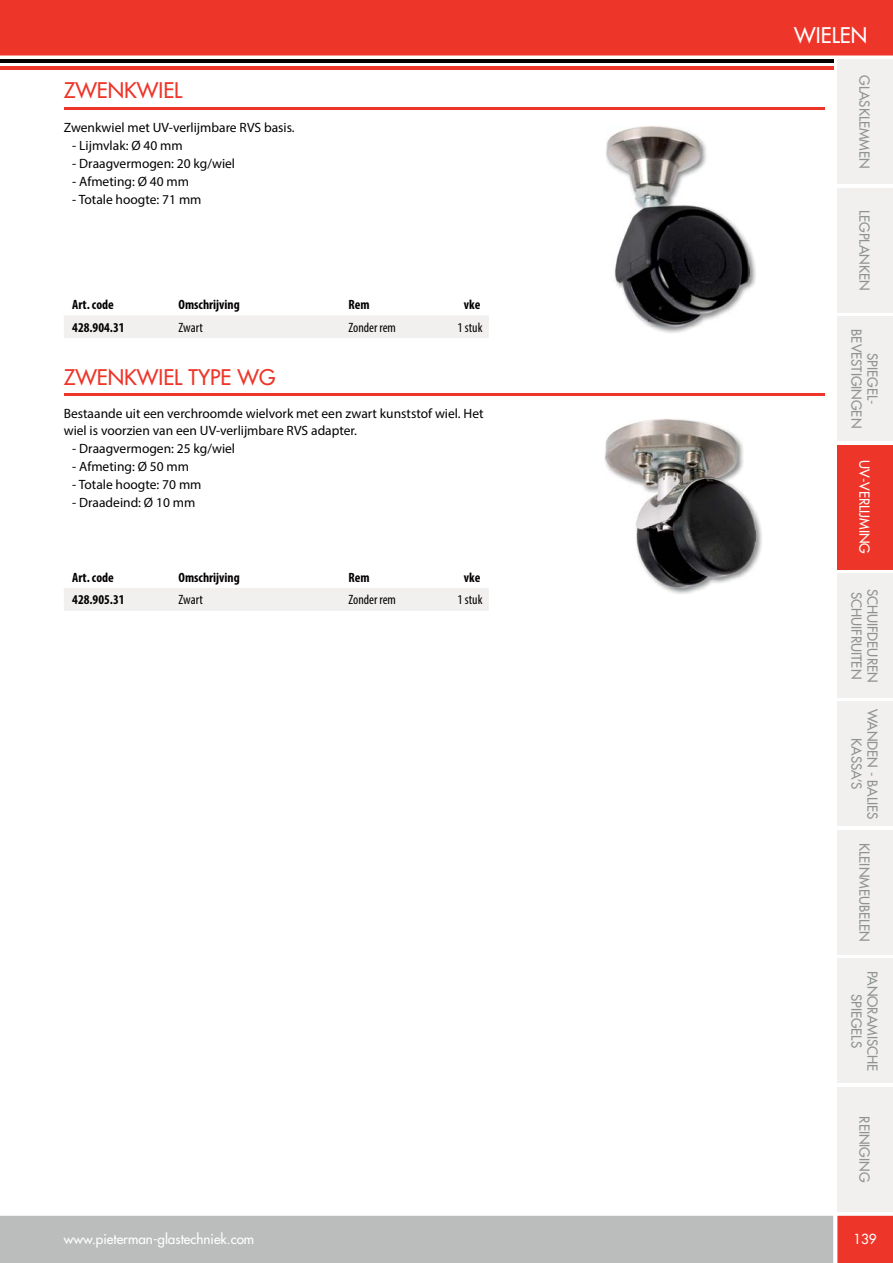
<style>
.page{position:relative;width:893px;height:1263px;background:#fff}
.page>*{position:absolute;margin:0;border:0;box-sizing:border-box;transform-origin:0 0}
.t1{font:500 21px "Futura Std";color:#ee3529}
.t2{font:500 21px "Futura Std";color:#fff}
.t3{font:13.5px/16.2px "Myriad Pro";color:#040000}
.t4{font:500 13.5px/16.2px "Futura Std";color:#909393;text-align:center}
.t5{font:700 condensed 13.5px "Myriad Pro";color:#040000}
.t6{font:500 13.5px "Futura Std";color:#fff}
.t7{font:condensed 13.5px "Myriad Pro";color:#040000}
</style>
<div class="page">
<div style="left:0;top:0;width:893px;height:56px;background:#ee3529"></div>
<div style="left:0;top:1216px;width:893px;height:47px;background:#bbbdbc"></div>
<hr style="left:0;top:66px;width:833px;height:3px;background:#ee3529">
<hr style="left:0;top:60px;width:833px;height:3px;background:#040000">
<div style="left:837px;top:60px;width:56px;height:124px;background:#f1f0ef"></div>
<div style="left:837px;top:188px;width:56px;height:124px;background:#f1f0ef"></div>
<div style="left:837px;top:317px;width:56px;height:124px;background:#f1f0ef"></div>
<div style="left:837px;top:445px;width:56px;height:124px;background:#ee3529"></div>
<div style="left:837px;top:573px;width:56px;height:125px;background:#f1f0ef"></div>
<div style="left:837px;top:702px;width:56px;height:124px;background:#f1f0ef"></div>
<div style="left:837px;top:830px;width:56px;height:124px;background:#f1f0ef"></div>
<div style="left:837px;top:959px;width:56px;height:124px;background:#f1f0ef"></div>
<div style="left:837px;top:1087px;width:56px;height:124px;background:#f1f0ef"></div>
<hr style="left:64px;top:107px;width:761px;height:2px;background:#ee3529">
<hr style="left:64px;top:393px;width:761px;height:2px;background:#ee3529">
<img style="left:606px;top:126px;width:150px;height:207px">
<img style="left:607px;top:127px;width:142px;height:200px">
<img style="left:605px;top:419px;width:157px;height:175px">
<img style="left:606px;top:420px;width:149px;height:167px">
<div style="left:64px;top:315px;width:425px;height:23px;background:#f1f0ef"></div>
<div style="left:64px;top:588px;width:425px;height:23px;background:#f1f0ef"></div>
<h1 class="t1" style="left:64px;top:79px;width:120px">ZWENKWIEL</h1>
<p class="t3" style="left:64px;top:120px;width:232px">Zwenkwiel met UV-verlijmbare RVS basis.</p>
<p class="t3" style="left:72px;top:138px;width:112px">- Lijmvlak: Ø 40 mm</p>
<p class="t3" style="left:72px;top:156px;width:164px">- Draagvermogen: 20 kg/wiel</p>
<p class="t3" style="left:72px;top:174px;width:118px">- Afmeting: Ø 40 mm</p>
<p class="t3" style="left:72px;top:192px;width:131px">- Totale hoogte: 71 mm</p>
<p class="t5" style="left:72px;top:299px;width:43px">Art. code</p>
<p class="t5" style="left:178px;top:299px;width:63px">Omschrijving</p>
<p class="t5" style="left:348px;top:299px;width:23px">Rem</p>
<p class="t5" style="left:464px;top:299px;width:18px">vke</p>
<p class="t5" style="left:72px;top:322px;width:54px">428.904.31</p>
<p class="t7" style="left:179px;top:322px;width:26px">Zwart</p>
<p class="t7" style="left:349px;top:322px;width:49px">Zonder rem</p>
<p class="t7" style="left:458px;top:322px;width:26px">1 stuk</p>
<h1 class="t1" style="left:64px;top:365px;width:213px">ZWENKWIEL TYPE WG</h1>
<p class="t3" style="left:64px;top:407px;width:421px">Bestaande uit een verchroomde wielvork met een zwart kunststof wiel. Het wiel is voorzien van een UV-verlijmbare RVS adapter.</p>
<p class="t3" style="left:72px;top:441px;width:164px">- Draagvermogen: 25 kg/wiel</p>
<p class="t3" style="left:72px;top:459px;width:118px">- Afmeting: Ø 50 mm</p>
<p class="t3" style="left:72px;top:477px;width:131px">- Totale hoogte: 70 mm</p>
<p class="t3" style="left:72px;top:495px;width:125px">- Draadeind: Ø 10 mm</p>
<p class="t5" style="left:72px;top:572px;width:43px">Art. code</p>
<p class="t5" style="left:178px;top:572px;width:63px">Omschrijving</p>
<p class="t5" style="left:348px;top:572px;width:23px">Rem</p>
<p class="t5" style="left:464px;top:572px;width:18px">vke</p>
<p class="t5" style="left:72px;top:595px;width:54px">428.905.31</p>
<p class="t7" style="left:179px;top:595px;width:26px">Zwart</p>
<p class="t7" style="left:349px;top:595px;width:49px">Zonder rem</p>
<p class="t7" style="left:458px;top:595px;width:26px">1 stuk</p>
<p class="t6" style="left:64px;top:1232px;width:192px">www.pieterman-glastechniek.com</p>
<h1 class="t2" style="left:794px;top:24px;width:74px">WIELEN</h1>
<p class="t4" style="left:872px;top:75px;width:95px;rotate:90deg">GLASKLEMMEN</p>
<p class="t4" style="left:872px;top:210px;width:82px;rotate:90deg">LEGPLANKEN</p>
<p class="t4" style="left:880px;top:329px;width:100px;rotate:90deg">SPIEGEL-<br>BEVESTIGINGEN</p>
<p class="t6" style="left:872px;top:460px;width:95px;rotate:90deg">UV-VERLIJMING</p>
<p class="t4" style="left:864px;top:592px;width:89px;rotate:90deg">SCHUIFRUITEN</p>
<p class="t4" style="left:880px;top:589px;width:95px;rotate:90deg">SCHUIFDEUREN</p>
<p class="t4" style="left:880px;top:709px;width:112px;rotate:90deg">WANDEN - BALIES<br>KASSA’S</p>
<p class="t4" style="left:872px;top:843px;width:100px;rotate:90deg">KLEINMEUBELEN</p>
<p class="t4" style="left:880px;top:971px;width:102px;rotate:90deg">PANORAMISCHE<br>SPIEGELS</p>
<p class="t4" style="left:872px;top:1116px;width:67px;rotate:90deg">REINIGING</p>
<p class="t6" style="left:853px;top:1232px;width:25px">139</p>
</div>
